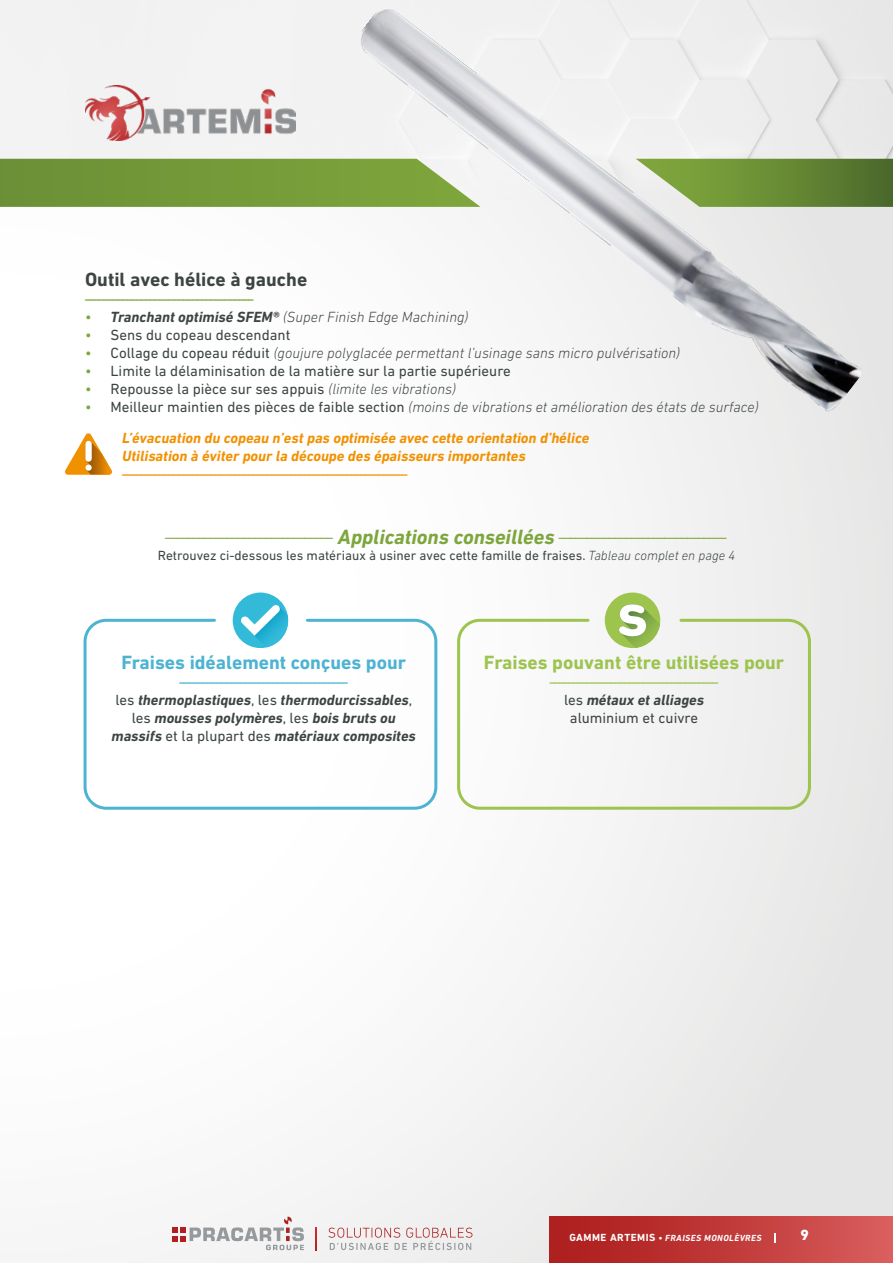
<style>
.page{position:relative;width:893px;height:1263px;background:#fff}
.page>*{position:absolute;margin:0;border:0;box-sizing:border-box;transform-origin:0 0}
.t1{font:700 19.5px "DIN Next LT Pro";color:#9cc44e}
.t2{font:700 19.5px "DIN Next LT Pro";color:#4cb3d2}
.t3{font:700 19.5px "DIN Next LT Pro";color:#3d4543}
.t4{font:italic 300 15px "DIN Next LT Pro";color:#3d4543}
.t5{font:15px/18px "DIN Next LT Pro";color:#3d4543;text-align:center}
.t6{font:italic 700 15px/18px "DIN Next LT Pro";color:#f29100}
.t7{font:italic 700 15px/18px "DIN Next LT Pro";color:#3d4543;text-align:center}
.t8{font:800 15px "DIN Next LT Pro";color:#fff}
.t9{font:13.5px "DIN Next LT Pro";color:#3d4543}
.t10{font:italic 700 12.3px "DIN Next LT Pro";color:#7da63c}
.t11{font:italic 700 9px "DIN Next LT Pro";letter-spacing:.05em;color:#fff}
.t12{font:900 8.7px "DIN Next LT Pro";color:#f39200}
.t13{font:900 8.7px "DIN Next LT Pro";color:#7da63c}
.t14{font:900 8.7px "DIN Next LT Pro";color:#4cb3d2}
.t15{font:900 8.7px "DIN Next LT Pro";color:#9cc44e}
.s1{font-weight:400;font-style:normal;color:#7ea63a}
.s2{font-weight:700}
.s3{color:#7ea63a}
.s4{font-weight:400;font-style:normal}
.s5{font-weight:300;font-style:italic}
.s6{font-size:21px}
.s7{font-weight:700;font-style:italic}
.s8{font-style:normal;font-size:10.5px}
</style>
<div class="page">
<div style="left:0;top:0;width:893px;height:1263px;background:linear-gradient(to right,#fff,#e9e9e9)"></div>
<div style="left:549px;top:1216px;width:344px;height:47px;background:linear-gradient(to right,#aa1a19,#d85c5c)"></div>
<svg style="left:328px;top:1227px;width:144px;height:23px"></svg>
<svg style="left:172px;top:1216px;width:132px;height:34px"></svg>
<svg style="left:316px;top:1227px;width:1px;height:23px"></svg>
<img style="left:0;top:0;width:893px;height:159px">
<div style="left:0;top:159px;width:349px;height:48px;background:#729838"></div>
<div style="left:861px;top:159px;width:32px;height:48px;background:#4e6d2c"></div>
<img style="left:349px;top:0;width:512px;height:417px">
<img style="left:85px;top:85px;width:211px;height:55px">
<div style="left:233px;top:592px;width:55px;height:56px;background:#33bad9;border-radius:50%"></div>
<img style="left:255px;top:606px;width:33px;height:41px">
<svg style="left:241px;top:605px;width:39px;height:31px"></svg>
<div style="left:84px;top:619px;width:353px;height:191px;border:3px solid #4cb3d2;border-radius:21px"></div>
<div style="left:457px;top:619px;width:354px;height:191px;border:3px solid #9cc44e;border-radius:21px"></div>
<svg style="left:605px;top:592px;width:55px;height:56px;background:#99c04f"></svg>
<svg style="left:619px;top:604px;width:27px;height:33px"></svg>
<svg style="left:64px;top:433px;width:49px;height:42px"></svg>
<h1 class="t3" style="left:85px;top:268px;width:224px">Outil avec hélice à gauche</h1>
<p class="t13" style="left:85px;top:291px;width:170px">____________________________________</p>
<p class="t4" style="left:85px;top:308px;width:385px"><span class="s1">•</span> <span class="s2">Tranchant optimisé SFEM®</span> (Super Finish Edge Machining)</p>
<p class="t5" style="left:85px;top:326px;width:207px"><span class="s3">•</span> Sens du copeau descendant</p>
<p class="t4" style="left:85px;top:344px;width:597px"><span class="s1">•</span> <span class="s4">Collage du copeau réduit</span> (goujure polyglacée permettant l’usinage sans micro pulvérisation)</p>
<p class="t5" style="left:85px;top:362px;width:427px"><span class="s3">•</span> Limite la délaminisation de la matière sur la partie supérieure</p>
<p class="t5" style="left:85px;top:380px;width:373px"><span class="s3">•</span> Repousse la pièce sur ses appuis <span class="s5">(limite les vibrations)</span></p>
<p class="t4" style="left:85px;top:398px;width:675px"><span class="s1">•</span> <span class="s4">Meilleur maintien des pièces de faible section</span> (moins de vibrations et amélioration des états de surface)</p>
<p class="t6" style="left:122px;top:429px;width:468px">L’évacuation du copeau n’est pas optimisée avec cette orientation d’hélice<br>Utilisation à éviter pour la découpe des épaisseurs importantes</p>
<p class="t12" style="left:122px;top:466px;width:287px">_____________________________________________________________</p>
<p class="t10" style="left:166px;top:525px;width:563px">______________________________ <span class="s6">Applications conseillées</span> ______________________________</p>
<p class="t9" style="left:158px;top:547px;width:579px">Retrouvez ci-dessous les matériaux à usiner avec cette famille de fraises. <span class="s5">Tableau complet en page 4</span></p>
<h1 class="t2" style="left:121px;top:651px;width:286px">Fraises idéalement conçues pour</h1>
<p class="t14" style="left:179px;top:674px;width:170px">____________________________________</p>
<p class="t7" style="left:111px;top:691px;width:306px"><span class="s4">les</span> thermoplastiques<span class="s4">, les</span> thermodurcissables<span class="s4">, les</span> mousses polymères<span class="s4">, les</span> bois bruts ou massifs <span class="s4">et la plupart des</span> matériaux composites</p>
<h1 class="t1" style="left:484px;top:651px;width:302px">Fraises pouvant être utilisées pour</h1>
<p class="t15" style="left:550px;top:674px;width:170px">____________________________________</p>
<p class="t5" style="left:564px;top:690px;width:142px">les <span class="s7">métaux et alliages </span>aluminium et cuivre</p>
<p class="t11" style="left:569px;top:1233px;width:194px"><span class="s8">GAMME ARTEMIS</span> • FRAISES MONOLÈVRES</p>
<p class="t8" style="left:800px;top:1226px;width:10px">9</p>
</div>
